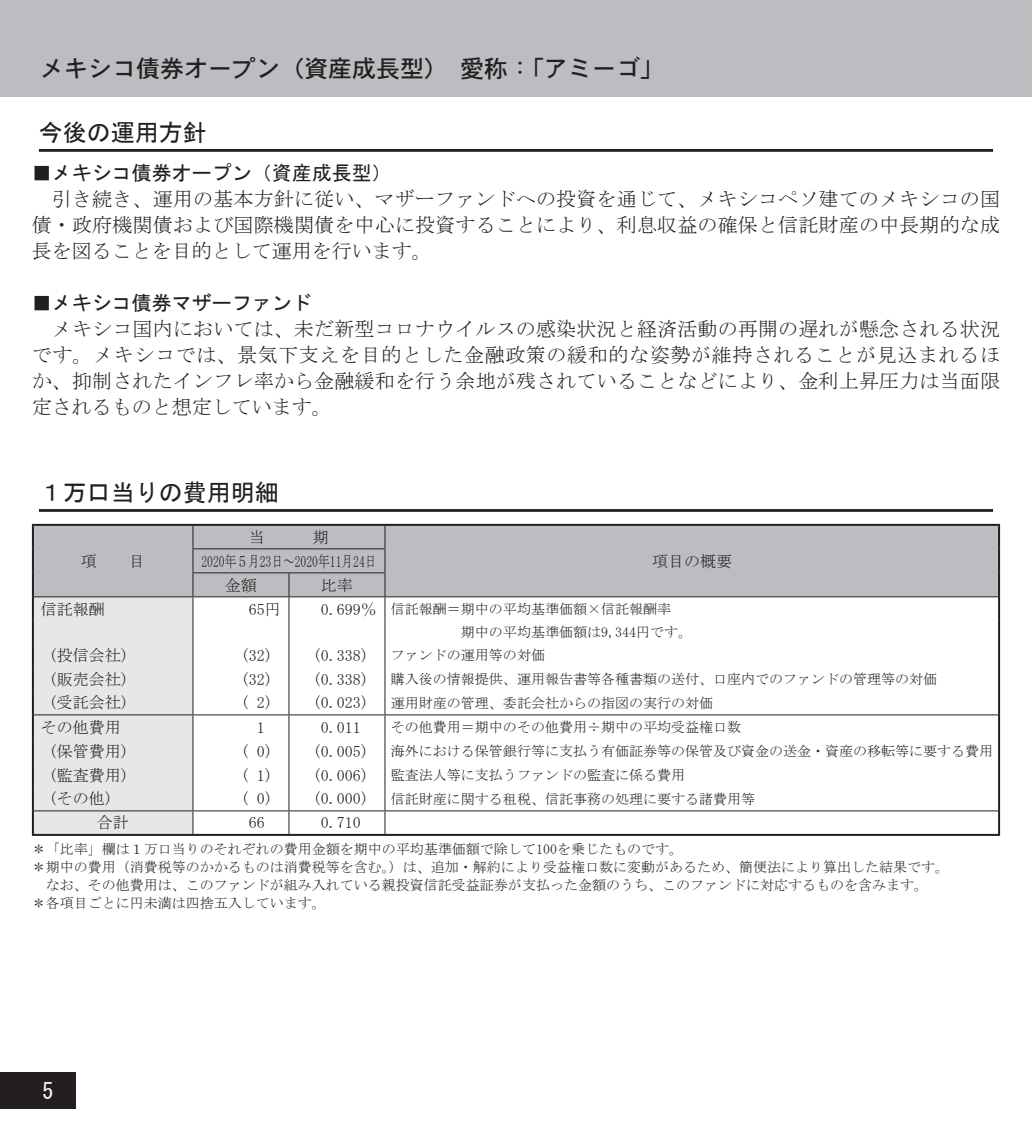
<style>
.page{position:relative;width:1032px;height:1134px;background:#fff}
.page>*{position:absolute;margin:0;border:0;box-sizing:border-box;transform-origin:0 0}
.t1{font:24px "DFHS Gothic W5 WIN RKSJ H";color:#231f20}
.t2{font:24px "MS Gothic";color:#231f20}
.t3{font:22px "MS Gothic";color:#fff}
.t4{font:20px/26px "MS Mincho";letter-spacing:.01em;color:#231f20;text-align:justify}
.t5{font:20px "MS Gothic";color:#231f20}
.t6{font:16px "MS Mincho";color:#231f20}
.t7{font:16px "MS Mincho";color:#231f20;scale:.73 1}
.t8{font:14px/18px "MS Mincho";color:#231f20}
.s1{font-size:16px}
</style>
<div class="page">
<div style="left:0;top:0;width:1032px;height:96px;background:#bcbdc0"></div>
<div style="left:0;top:1072px;width:76px;height:36px;background:#231f20"></div>
<hr style="left:39px;top:149px;width:954px;height:3px;background:#231f20">
<hr style="left:39px;top:509px;width:954px;height:3px;background:#231f20">
<div style="left:193px;top:526px;width:805px;height:70px;background:#bcbdc0"></div>
<hr style="left:32px;top:524px;width:161px;height:2px;background:#231f20">
<hr style="left:32px;top:526px;width:2px;height:23px;background:#231f20">
<hr style="left:32px;top:549px;width:2px;height:24px;background:#231f20">
<hr style="left:32px;top:573px;width:2px;height:24px;background:#231f20">
<hr style="left:193px;top:524px;width:807px;height:2px;background:#231f20">
<hr style="left:998px;top:526px;width:2px;height:23px;background:#231f20">
<hr style="left:998px;top:549px;width:2px;height:24px;background:#231f20">
<hr style="left:998px;top:573px;width:2px;height:24px;background:#231f20">
<hr style="left:32px;top:597px;width:2px;height:24px;background:#231f20">
<hr style="left:998px;top:597px;width:2px;height:24px;background:#231f20">
<hr style="left:32px;top:621px;width:2px;height:22px;background:#231f20">
<hr style="left:998px;top:621px;width:2px;height:22px;background:#231f20">
<hr style="left:32px;top:643px;width:2px;height:24px;background:#231f20">
<hr style="left:998px;top:643px;width:2px;height:24px;background:#231f20">
<hr style="left:32px;top:667px;width:2px;height:24px;background:#231f20">
<hr style="left:998px;top:667px;width:2px;height:24px;background:#231f20">
<hr style="left:32px;top:691px;width:2px;height:24px;background:#231f20">
<hr style="left:998px;top:691px;width:2px;height:24px;background:#231f20">
<hr style="left:32px;top:715px;width:2px;height:24px;background:#231f20">
<hr style="left:998px;top:715px;width:2px;height:24px;background:#231f20">
<hr style="left:32px;top:739px;width:2px;height:24px;background:#231f20">
<hr style="left:998px;top:739px;width:2px;height:24px;background:#231f20">
<hr style="left:32px;top:763px;width:2px;height:24px;background:#231f20">
<hr style="left:998px;top:763px;width:2px;height:24px;background:#231f20">
<hr style="left:32px;top:787px;width:2px;height:24px;background:#231f20">
<hr style="left:998px;top:787px;width:2px;height:24px;background:#231f20">
<hr style="left:32px;top:811px;width:2px;height:23px;background:#231f20">
<hr style="left:998px;top:811px;width:2px;height:23px;background:#231f20">
<hr style="left:32px;top:834px;width:968px;height:2px;background:#231f20">
<hr style="left:192px;top:548px;width:97px;height:1px;background:#231f20">
<hr style="left:289px;top:548px;width:96px;height:1px;background:#231f20">
<hr style="left:192px;top:572px;width:97px;height:1px;background:#231f20">
<hr style="left:289px;top:572px;width:96px;height:1px;background:#231f20">
<hr style="left:34px;top:596px;width:255px;height:1px;background:#231f20">
<hr style="left:289px;top:596px;width:96px;height:1px;background:#231f20">
<hr style="left:385px;top:596px;width:613px;height:1px;background:#231f20">
<hr style="left:34px;top:714px;width:255px;height:1px;background:#231f20">
<hr style="left:289px;top:714px;width:96px;height:1px;background:#231f20">
<hr style="left:385px;top:714px;width:613px;height:1px;background:#231f20">
<hr style="left:34px;top:810px;width:255px;height:1px;background:#231f20">
<svg style="left:33px;top:526px;width:160px;height:308px;background:#d6d7d9"></svg>
<hr style="left:289px;top:810px;width:96px;height:1px;background:#231f20">
<svg style="left:288px;top:573px;width:1px;height:261px"></svg>
<hr style="left:385px;top:810px;width:613px;height:1px;background:#231f20">
<svg style="left:384px;top:526px;width:1px;height:308px"></svg>
<h1 class="t1" style="left:40px;top:56px;width:625px">メキシコ債券オープン（資産成長型） 愛称：「アミーゴ」</h1>
<h1 class="t2" style="left:39px;top:120px;width:170px">今後の運用方針</h1>
<h3 class="t5" style="left:32px;top:162px;width:362px">■メキシコ債券オープン（資産成長型）</h3>
<h3 class="t4" style="left:32px;top:185px;width:970px;text-indent:20px">引き続き、運用の基本方針に従い、マザーファンドへの投資を通じて、メキシコペソ建てのメキシコの国債・政府機関債および国際機関債を中心に投資することにより、利息収益の確保と信託財産の中長期的な成長を図ることを目的として運用を行います。</h3>
<h3 class="t5" style="left:32px;top:292px;width:282px">■メキシコ債券マザーファンド</h3>
<h3 class="t4" style="left:32px;top:315px;width:970px;text-indent:20px">メキシコ国内においては、未だ新型コロナウイルスの感染状況と経済活動の再開の遅れが懸念される状況です。メキシコでは、景気下支えを目的とした金融政策の緩和的な姿勢が維持されることが見込まれるほか、抑制されたインフレ率から金融緩和を行う余地が残されていることなどにより、金利上昇圧力は当面限定されるものと想定しています。</h3>
<h1 class="t2" style="left:39px;top:480px;width:242px">１万口当りの費用明細</h1>
<p class="t6" style="left:81px;top:553px;width:66px">項　　目</p>
<p class="t7" style="left:201px;top:553px;width:242px">2020年５月23日～2020年11月24日</p>
<p class="t6" style="left:652px;top:553px;width:81px">項目の概要</p>
<p class="t6" style="left:225px;top:577px;width:33px">金額</p>
<p class="t6" style="left:321px;top:577px;width:33px">比率</p>
<p class="t6" style="left:41px;top:601px;width:65px">信託報酬</p>
<p class="t6" style="left:249px;top:601px;width:33px">65円</p>
<p class="t8" style="left:391px;top:598px;width:302px;line-height:22.8px;text-indent:-70px"><span class="s1">0.699％</span> 信託報酬＝期中の平均基準価額×信託報酬率<br>　　　　　期中の平均基準価額は9,344円です。</p>
<p class="t6" style="left:49px;top:647px;width:82px">(投信会社)</p>
<p class="t6" style="left:241px;top:647px;width:33px">(32)</p>
<p class="t6" style="left:313px;top:647px;width:57px">(0.338)</p>
<p class="t8" style="left:391px;top:646px;width:155px">ファンドの運用等の対価</p>
<p class="t6" style="left:49px;top:671px;width:82px">(販売会社)</p>
<p class="t6" style="left:241px;top:671px;width:33px">(32)</p>
<p class="t6" style="left:313px;top:671px;width:57px">(0.338)</p>
<p class="t8" style="left:391px;top:670px;width:547px">購入後の情報提供、運用報告書等各種書類の送付、口座内でのファンドの管理等の対価</p>
<p class="t6" style="left:49px;top:695px;width:82px">(受託会社)</p>
<p class="t6" style="left:241px;top:695px;width:33px">( 2)</p>
<p class="t6" style="left:313px;top:695px;width:57px">(0.023)</p>
<p class="t8" style="left:391px;top:694px;width:323px">運用財産の管理、委託会社からの指図の実行の対価</p>
<p class="t6" style="left:41px;top:719px;width:81px">その他費用</p>
<p class="t6" style="left:257px;top:719px;width:9px">1</p>
<p class="t6" style="left:321px;top:719px;width:41px">0.011</p>
<p class="t8" style="left:391px;top:718px;width:351px">その他費用＝期中のその他費用÷期中の平均受益権口数</p>
<p class="t6" style="left:49px;top:743px;width:82px">(保管費用)</p>
<p class="t6" style="left:241px;top:743px;width:33px">( 0)</p>
<p class="t6" style="left:313px;top:743px;width:57px">(0.005)</p>
<p class="t8" style="left:391px;top:742px;width:603px">海外における保管銀行等に支払う有価証券等の保管及び資金の送金・資産の移転等に要する費用</p>
<p class="t6" style="left:49px;top:767px;width:82px">(監査費用)</p>
<p class="t6" style="left:241px;top:767px;width:33px">( 1)</p>
<p class="t6" style="left:313px;top:767px;width:57px">(0.006)</p>
<p class="t8" style="left:391px;top:766px;width:295px">監査法人等に支払うファンドの監査に係る費用</p>
<p class="t6" style="left:49px;top:791px;width:65px">(その他)</p>
<p class="t6" style="left:241px;top:791px;width:33px">( 0)</p>
<p class="t6" style="left:313px;top:791px;width:57px">(0.000)</p>
<p class="t8" style="left:391px;top:790px;width:365px">信託財産に関する租税、信託事務の処理に要する諸費用等</p>
<p class="t6" style="left:97px;top:815px;width:34px">合計</p>
<p class="t6" style="left:249px;top:815px;width:17px">66</p>
<p class="t6" style="left:321px;top:815px;width:41px">0.710</p>
<p class="t8" style="left:32px;top:840px;width:919px">＊「比率」欄は１万口当りのそれぞれの費用金額を期中の平均基準価額で除して100を乗じたものです。<br>＊期中の費用（消費税等のかかるものは消費税等を含む。）は、追加・解約により受益権口数に変動があるため、簡便法により算出した結果です。　なお、その他費用は、このファンドが組み入れている親投資信託受益証券が支払った金額のうち、このファンドに対応するものを含みます。<br>＊各項目ごとに円未満は四捨五入しています。</p>
<h2 class="t3" style="left:42px;top:1080px;width:12px">5</h2>
</div>
